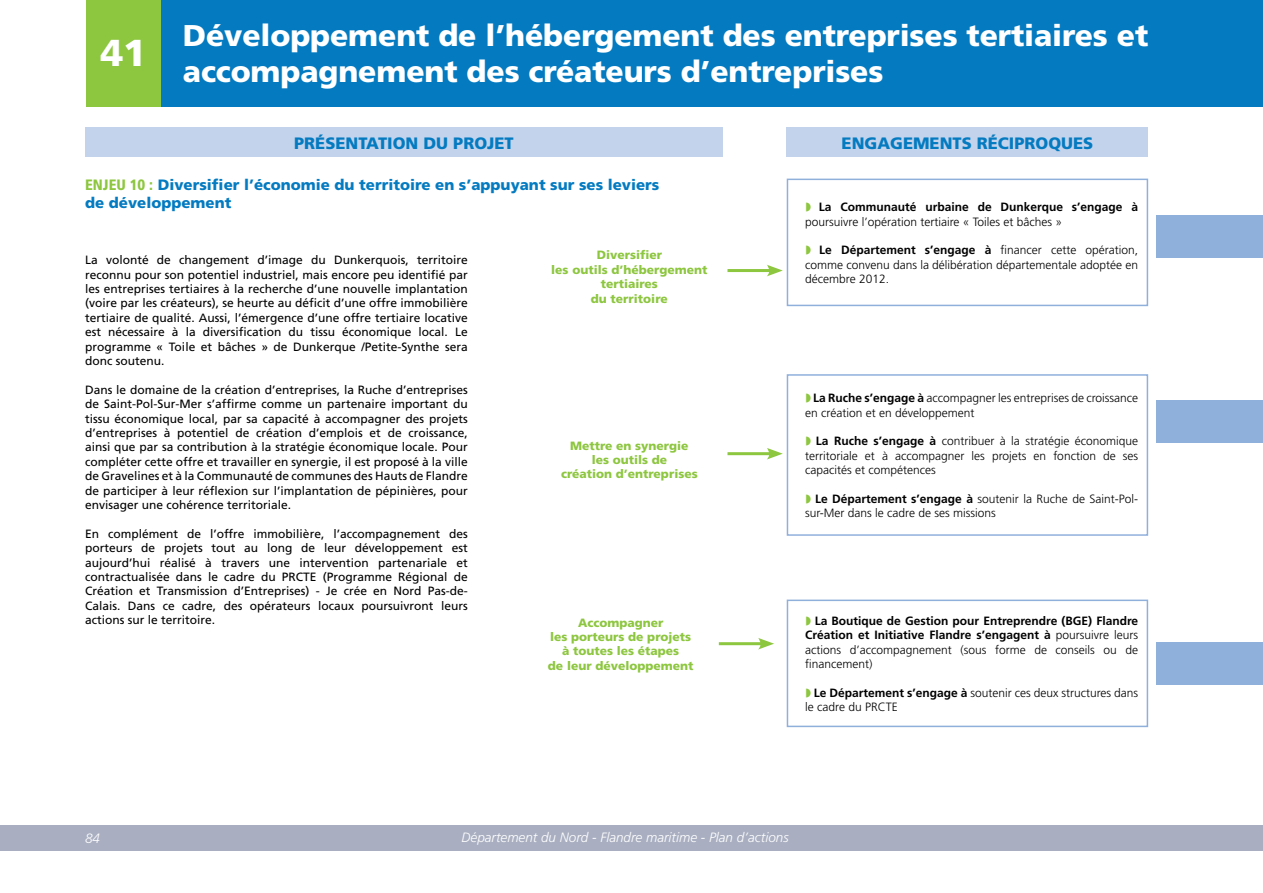
<style>
.page{position:relative;width:1263px;height:893px;background:#fff}
.page>*{position:absolute;margin:0;border:0;box-sizing:border-box;transform-origin:0 0}
.t1{font:900 37.5px "Frutiger LT Std";color:#fff}
.t2{font:900 30px "Frutiger LT Std";letter-spacing:-.005em;color:#fff}
.t3{font:900 16.5px "Frutiger LT Std";color:#047bc1}
.t4{font:900 15px "Frutiger LT Std";color:#047bc1}
.t5{font:italic 300 13.5px "Frutiger";color:#fff}
.t6{font:italic 300 13.5px "Frutiger LT Std";color:#fff}
.t7{font:12px/14.4px "Frutiger LT Std";color:#000;text-align:justify}
.t8{font:300 12px/14.4px "Frutiger LT Std";color:#000}
.t9{font:900 12px "Frutiger LT Std";color:#8dc63f}
.t10{font:700 12px/14.4px "Frutiger LT Std";color:#000;text-align:justify}
.s1{font-stretch:condensed;color:#8dc63f}
.s2{font-weight:700}
.s3{font-weight:300}
</style>
<div class="page">
<div style="left:0;top:825px;width:1263px;height:25px;background:#a9afc1"></div>
<div style="left:86px;top:0;width:76px;height:106px;background:#8dc63f"></div>
<div style="left:162px;top:0;width:1101px;height:106px;background:#047bc1"></div>
<div style="left:85px;top:128px;width:638px;height:29px;background:#c4d3ec"></div>
<div style="left:787px;top:179px;width:361px;height:127px;border:2px solid #90b0dc"></div>
<div style="left:787px;top:374px;width:361px;height:162px;border:2px solid #90b0dc"></div>
<div style="left:787px;top:600px;width:361px;height:127px;border:2px solid #90b0dc"></div>
<div style="left:787px;top:128px;width:361px;height:29px;background:#c4d3ec"></div>
<div style="left:1157px;top:215px;width:106px;height:42px;background:#90b0dc"></div>
<div style="left:1157px;top:642px;width:106px;height:43px;background:#90b0dc"></div>
<div style="left:1157px;top:400px;width:106px;height:43px;background:#90b0dc"></div>
<hr style="left:719px;top:642px;width:45px;height:3px;background:#8dc63f">
<svg style="left:758px;top:638px;width:16px;height:12px"></svg>
<hr style="left:727px;top:452px;width:45px;height:3px;background:#8dc63f">
<svg style="left:767px;top:448px;width:16px;height:12px"></svg>
<hr style="left:727px;top:269px;width:45px;height:3px;background:#8dc63f">
<svg style="left:767px;top:265px;width:16px;height:11px"></svg>
<p class="t1" style="left:100px;top:31px;width:47px">41</p>
<p class="t2" style="left:183px;top:18px;width:967px">Développement de l’hébergement des entreprises tertiaires et</p>
<p class="t2" style="left:183px;top:54px;width:702px">accompagnement des créateurs d’entreprises</p>
<p class="t3" style="left:294px;top:133px;width:221px">PRÉSENTATION DU PROJET</p>
<p class="t3" style="left:841px;top:133px;width:253px">ENGAGEMENTS RÉCIPROQUES</p>
<p class="t4" style="left:85px;top:176px;width:576px"><span class="s1">ENJEU 10 :</span> Diversifier l’économie du territoire en s’appuyant sur ses leviers</p>
<p class="t4" style="left:85px;top:194px;width:148px">de développement</p>
<p class="t7" style="left:85px;top:253px;width:384px">La volonté de changement d’image du Dunkerquois, territoire reconnu pour son potentiel industriel, mais encore peu identifié par les entreprises tertiaires à la recherche d’une nouvelle implantation (voire par les créateurs), se heurte au déficit d’une offre immobilière tertiaire de qualité. Aussi, l’émergence d’une offre tertiaire locative est nécessaire à la diversification du tissu économique local. Le programme « Toile et bâches » de Dunkerque /Petite-Synthe sera donc soutenu.</p>
<p class="t7" style="left:85px;top:382px;width:384px">Dans le domaine de la création d’entreprises, la Ruche d’entreprises de Saint-Pol-Sur-Mer s’affirme comme un partenaire important du tissu économique local, par sa capacité à accompagner des projets d’entreprises à potentiel de création d’emplois et de croissance, ainsi que par sa contribution à la stratégie économique locale. Pour compléter cette offre et travailler en synergie, il est proposé à la ville de Gravelines et à la Communauté de communes des Hauts de Flandre de participer à leur réflexion sur l’implantation de pépinières, pour envisager une cohérence territoriale.</p>
<p class="t7" style="left:85px;top:526px;width:384px">En complément de l’offre immobilière, l’accompagnement des porteurs de projets tout au long de leur développement est aujourd’hui réalisé à travers une intervention partenariale et contractualisée dans le cadre du PRCTE (Programme Régional de Création et Transmission d’Entreprises) - Je crée en Nord Pas-de-Calais. Dans ce cadre, des opérateurs locaux poursuivront leurs actions sur le territoire.</p>
<p class="t9" style="left:597px;top:248px;width:67px">Diversifier</p>
<p class="t9" style="left:551px;top:262px;width:158px">les outils d’hébergement</p>
<p class="t9" style="left:601px;top:277px;width:59px">tertiaires</p>
<p class="t9" style="left:591px;top:291px;width:78px">du territoire</p>
<p class="t9" style="left:570px;top:438px;width:120px">Mettre en synergie</p>
<p class="t9" style="left:592px;top:453px;width:77px">les outils de</p>
<p class="t9" style="left:561px;top:467px;width:138px">création d’entreprises</p>
<p class="t9" style="left:578px;top:615px;width:87px">Accompagner</p>
<p class="t9" style="left:550px;top:630px;width:142px">les porteurs de projets</p>
<p class="t9" style="left:562px;top:644px;width:119px">à toutes les étapes</p>
<p class="t9" style="left:548px;top:658px;width:147px">de leur développement</p>
<p class="t8" style="left:805px;top:200px;width:334px;text-indent:14px"><span class="s2">La Communauté urbaine de Dunkerque s’engage à </span>poursuivre l’opération tertiaire « Toiles et bâches »</p>
<p class="t8" style="left:805px;top:243px;width:334px;text-align:justify;text-indent:14px"><span class="s2">Le Département s’engage à</span> financer cette opération, comme convenu dans la délibération départementale adoptée en décembre 2012.</p>
<p class="t8" style="left:805px;top:391px;width:334px;text-indent:8px"><span class="s2">La Ruche s’engage à</span> accompagner les entreprises de croissance en création et en développement</p>
<p class="t8" style="left:805px;top:434px;width:334px;text-align:justify;text-indent:11px"><span class="s2">La Ruche s’engage à</span> contribuer à la stratégie économique territoriale et à accompagner les projets en fonction de ses capacités et compétences</p>
<p class="t8" style="left:805px;top:492px;width:334px;text-indent:10px"><span class="s2">Le Département s’engage à</span> soutenir la Ruche de Saint-Pol&shy;sur-Mer dans le cadre de ses missions</p>
<p class="t10" style="left:805px;top:614px;width:334px;text-indent:9px">La Boutique de Gestion pour Entreprendre (BGE) Flandre Création et Initiative Flandre s’engagent à <span class="s3">poursuivre leurs actions d’accompagnement (sous forme de conseils ou de financement)</span></p>
<p class="t8" style="left:805px;top:686px;width:334px;text-indent:8px"><span class="s2">Le Département s’engage à</span> soutenir ces deux structures dans le cadre du PRCTE</p>
<p class="t6" style="left:85px;top:830px;width:17px">84</p>
<p class="t5" style="left:462px;top:829px;width:329px">Département du Nord - Flandre maritime - Plan d’actions</p>
</div>
